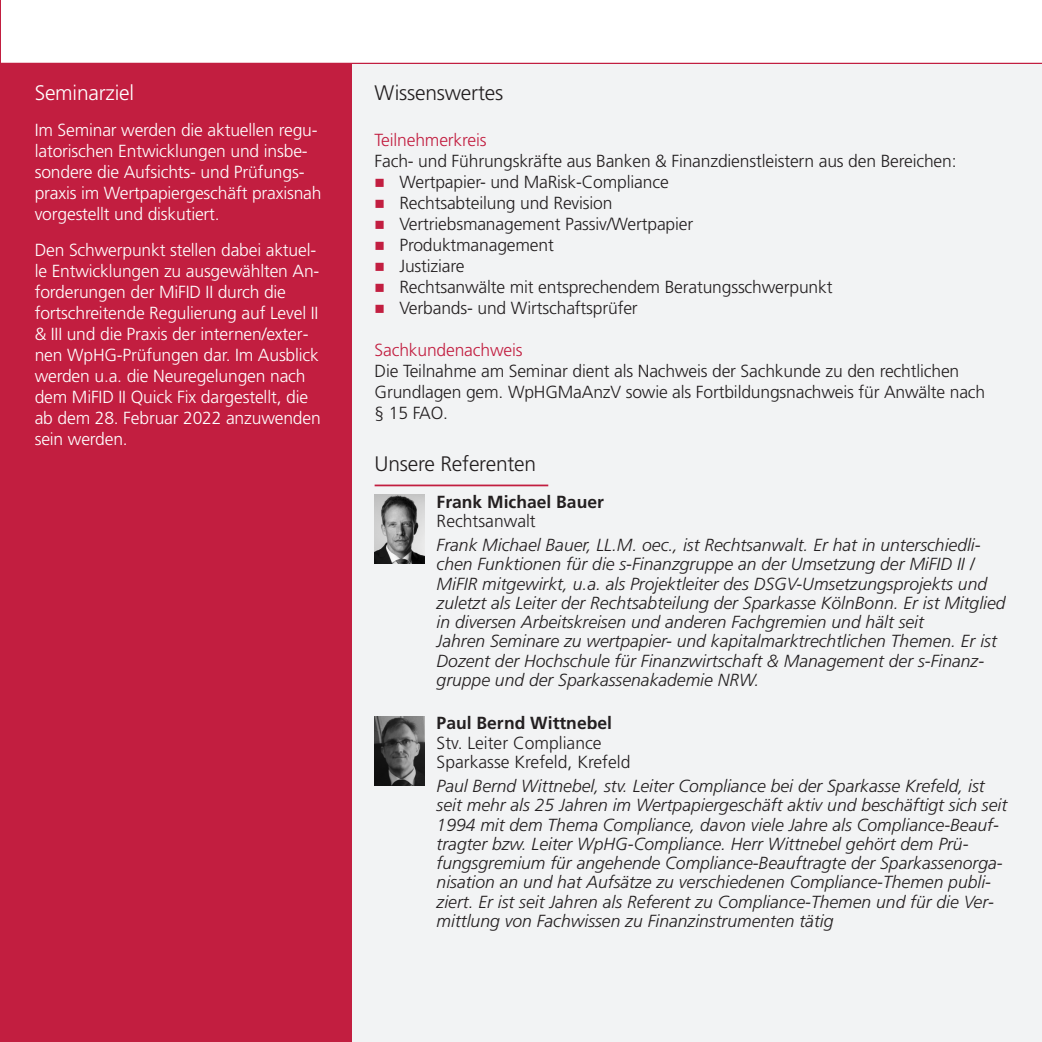
<style>
.page{position:relative;width:1042px;height:1042px;background:#fff}
.page>*{position:absolute;margin:0;border:0;box-sizing:border-box;transform-origin:0 0}
.t1{font:300 21px "Frutiger LT Pro";letter-spacing:-.01em;color:#231f20}
.t2{font:300 21px "Frutiger LT Pro";letter-spacing:-.01em;color:#fff}
.t3{font:italic 300 17.5px/19.2px "Frutiger LT Pro";color:#231f20}
.t4{font:300 17.5px/21px "Frutiger LT Pro";letter-spacing:-.01em;color:#231f20}
.t5{font:300 17.5px/21px "Frutiger LT Pro";letter-spacing:-.01em;color:#fff}
.t6{font:700 17.5px "Frutiger LT Pro";color:#231f20}
.t7{font:300 17.5px "Frutiger LT Pro";letter-spacing:-.01em;color:#c21e40}
</style>
<div class="page">
<hr style="left:0;top:63px;width:1042px;height:1px;background:#c21e40">
<div style="left:0;top:64px;width:352px;height:978px;background:#c21e40"></div>
<div style="left:352px;top:64px;width:690px;height:978px;background:#f2f3f4"></div>
<hr style="left:0;top:0;width:1px;height:69px;background:#c21e40">
<hr style="left:375px;top:484px;width:173px;height:2px;background:#c21e40">
<img style="left:375px;top:494px;width:49px;height:69px">
<img style="left:375px;top:716px;width:49px;height:69px">
<p class="t2" style="left:35px;top:84px;width:101px">Seminarziel</p>
<p class="t5" style="left:35px;top:121px;width:288px">Im Seminar werden die aktuellen regu‐ latorischen Entwicklungen und insbe‐ sondere die Aufsichts- und Prüfungs‐ praxis im Wertpapiergeschäft praxisnah vorgestellt und diskutiert.</p>
<p class="t5" style="left:35px;top:241px;width:288px">Den Schwerpunkt stellen dabei aktuel‐ le Entwicklungen zu ausgewählten An‐ forderungen der MiFID II durch die fortschreitende Regulierung auf Level II &amp; III und die Praxis der internen/exter‐ nen WpHG-Prüfungen dar. Im Ausblick werden u.a. die Neuregelungen nach dem MiFID II Quick Fix dargestellt, die ab dem 28. Februar 2022 anzuwenden sein werden.</p>
<p class="t1" style="left:375px;top:84px;width:130px">Wissenswertes</p>
<p class="t7" style="left:375px;top:133px;width:113px">Teilnehmerkreis</p>
<p class="t4" style="left:399px;top:152px;width:559px;text-indent:-25px">Fach- und Führungskräfte aus Banken &amp; Finanzdienstleistern aus den Bereichen:<br>Wertpapier- und MaRisk-Compliance<br>Rechtsabteilung und Revision<br>Vertriebsmanagement Passiv/Wertpapier<br>Produktmanagement<br>Justiziare<br>Rechtsanwälte mit entsprechendem Beratungsschwerpunkt<br>Verbands- und Wirtschaftsprüfer</p>
<p class="t7" style="left:375px;top:343px;width:149px">Sachkundenachweis</p>
<p class="t4" style="left:375px;top:362px;width:612px">Die Teilnahme am Seminar dient als Nachweis der Sachkunde zu den rechtlichen<br>Grundlagen gem. WpHGMaAnzV sowie als Fortbildungsnachweis für Anwälte nach § 15 FAO.</p>
<p class="t1" style="left:375px;top:455px;width:163px">Unsere Referenten</p>
<p class="t6" style="left:436px;top:494px;width:169px">Frank Michael Bauer</p>
<p class="t4" style="left:436px;top:512px;width:101px">Rechtsanwalt</p>
<p class="t3" style="left:436px;top:537px;width:570px">Frank Michael Bauer, LL.M. oec., ist Rechtsanwalt. Er hat in unterschiedli‐ chen Funktionen für die s-Finanzgruppe an der Umsetzung der MiFID II / MiFIR mitgewirkt, u.a. als Projektleiter des DSGV-Umsetzungsprojekts und zuletzt als Leiter der Rechtsabteilung der Sparkasse KölnBonn. Er ist Mitglied in diversen Arbeitskreisen und anderen Fachgremien und hält seit<br>Jahren Seminare zu wertpapier- und kapitalmarktrechtlichen Themen. Er ist Dozent der Hochschule für Finanzwirtschaft &amp; Management der s-Finanz‐ gruppe und der Sparkassenakademie NRW.</p>
<p class="t6" style="left:436px;top:716px;width:177px">Paul Bernd Wittnebel</p>
<p class="t4" style="left:436px;top:734px;width:195px;line-height:19.2px">Stv. Leiter Compliance<br>Sparkasse Krefeld, Krefeld</p>
<p class="t3" style="left:436px;top:778px;width:572px">Paul Bernd Wittnebel, stv. Leiter Compliance bei der Sparkasse Krefeld, ist seit mehr als 25 Jahren im Wertpapiergeschäft aktiv und beschäftigt sich seit 1994 mit dem Thema Compliance, davon viele Jahre als Compliance-Beauf‐ tragter bzw. Leiter WpHG-Compliance. Herr Wittnebel gehört dem Prü‐ fungsgremium für angehende Compliance-Beauftragte der Sparkassenorga‐ nisation an und hat Aufsätze zu verschiedenen Compliance-Themen publi‐ ziert. Er ist seit Jahren als Referent zu Compliance-Themen und für die Ver‐ mittlung von Fachwissen zu Finanzinstrumenten tätig</p>
</div>
